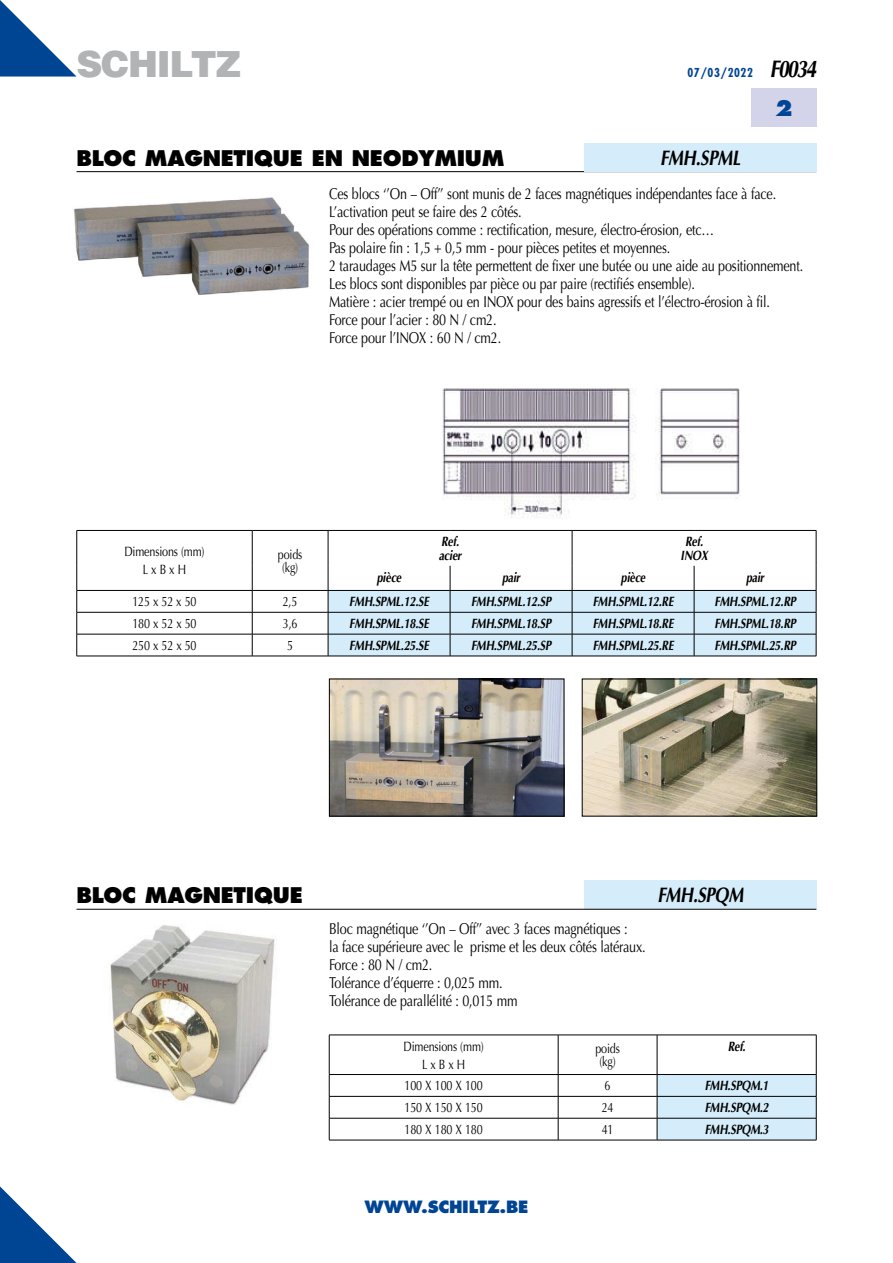
<style>
.page{position:relative;width:893px;height:1263px;background:#fff}
.page>*{position:absolute;margin:0;border:0;box-sizing:border-box;transform-origin:0 0}
.t1{font:900 36px "Helvetica";letter-spacing:-.035em;color:#b1b3b4}
.t2{font:800 21px "Futura";letter-spacing:-.015em;color:#000}
.t3{font:italic 700 21px "Optima";letter-spacing:-.015em;color:#000;scale:.8 1}
.t4{font:800 21px "Futura";color:#004494}
.t5{font:800 16.5px "Futura";letter-spacing:-.015em;color:#004494}
.t6{font:15.75px/18px "Optima";letter-spacing:-.015em;color:#000;scale:.8 1}
.t7{font:italic 700 13.5px/13.5px "Optima";letter-spacing:-.015em;color:#000;scale:.8 1}
.t8{font:13.5px/17.7px "Optima";letter-spacing:-.015em;color:#000;text-align:center;scale:.8 1}
.t9{font:700 condensed 12px "Futura";letter-spacing:.05em;color:#004494}
.s1{font-family:"Optima";font-style:italic;font-stretch:normal;font-size:24px;color:#000}
</style>
<div class="page">
<img style="left:74px;top:197px;width:235px;height:98px">
<img style="left:331px;top:681px;width:231px;height:133px">
<div style="left:329px;top:679px;width:235px;height:137px;border:1px solid #000"></div>
<img style="left:442px;top:389px;width:298px;height:130px">
<img style="left:109px;top:925px;width:166px;height:180px">
<hr style="left:77px;top:656px;width:175px;height:1px;background:#000">
<hr style="left:252px;top:656px;width:76px;height:1px;background:#000">
<svg style="left:76px;top:530px;width:741px;height:126px"></svg>
<hr style="left:328px;top:612px;width:122px;height:1px;background:#000">
<hr style="left:328px;top:634px;width:122px;height:1px;background:#000">
<hr style="left:328px;top:656px;width:122px;height:1px;background:#000">
<hr style="left:450px;top:612px;width:122px;height:1px;background:#000">
<hr style="left:450px;top:634px;width:122px;height:1px;background:#000">
<hr style="left:450px;top:656px;width:122px;height:1px;background:#000">
<hr style="left:572px;top:612px;width:122px;height:1px;background:#000">
<hr style="left:572px;top:634px;width:122px;height:1px;background:#000">
<hr style="left:572px;top:656px;width:122px;height:1px;background:#000">
<hr style="left:694px;top:612px;width:122px;height:1px;background:#000">
<hr style="left:694px;top:634px;width:122px;height:1px;background:#000">
<hr style="left:694px;top:656px;width:122px;height:1px;background:#000">
<img style="left:584px;top:681px;width:231px;height:133px">
<div style="left:582px;top:679px;width:235px;height:137px;border:1px solid #000"></div>
<hr style="left:329px;top:1140px;width:229px;height:1px;background:#000">
<hr style="left:558px;top:1140px;width:99px;height:1px;background:#000">
<svg style="left:329px;top:1035px;width:488px;height:105px"></svg>
<hr style="left:657px;top:1096px;width:159px;height:1px;background:#000">
<hr style="left:657px;top:1118px;width:159px;height:1px;background:#000">
<hr style="left:657px;top:1140px;width:159px;height:1px;background:#000">
<svg style="left:0;top:1186px;width:77px;height:77px"></svg>
<hr style="left:77px;top:171px;width:739px;height:1px;background:#000">
<div style="left:751px;top:89px;width:65px;height:38px;background:#d3d4e9"></div>
<svg style="left:0;top:0;width:77px;height:77px"></svg>
<div style="left:584px;top:143px;width:232px;height:28px;background:#d5edfa"></div>
<div style="left:584px;top:880px;width:232px;height:29px;background:#d5edfa"></div>
<hr style="left:77px;top:909px;width:739px;height:1px;background:#000">
<h1 class="t1" style="left:77px;top:40px;width:166px">SCHILTZ</h1>
<p class="t9" style="left:687px;top:65px;width:130px">07/03/2022 <span class="s1">F0034</span></p>
<h2 class="t4" style="left:775px;top:95px;width:19px">2</h2>
<h2 class="t2" style="left:77px;top:144px;width:429px">BLOC MAGNETIQUE EN NEODYMIUM</h2>
<h2 class="t3" style="left:660px;top:145px;width:102px">FMH.SPML</h2>
<p class="t6" style="left:329px;top:184px;width:594px">Ces blocs ‘’On – Off’’ sont munis de 2 faces magnétiques indépendantes face à face.<br>L’activation peut se faire des 2 côtés.<br>Pour des opérations comme : rectification, mesure, électro-érosion, etc…<br>Pas polaire fin : 1,5 + 0,5 mm - pour pièces petites et moyennes.<br>2 taraudages M5 sur la tête permettent de fixer une butée ou une aide au positionnement.<br>Les blocs sont disponibles par pièce ou par paire (rectifiés ensemble).<br>Matière : acier trempé ou en INOX pour des bains agressifs et l’électro-érosion à fil.<br>Force pour l’acier : 80 N / cm2.<br>Force pour l’INOX : 60 N / cm2.</p>
<p class="t8" style="left:124px;top:543px;width:102px">Dimensions (mm)<br>L x B x H</p>
<p class="t8" style="left:278px;top:547px;width:32px;line-height:13.5px">poids (kg)</p>
<p class="t7" style="left:439px;top:535px;width:30px">Ref. acier</p>
<p class="t7" style="left:681px;top:535px;width:35px;text-align:center">Ref.<br>INOX</p>
<p class="t7" style="left:377px;top:570px;width:32px">pièce</p>
<p class="t7" style="left:502px;top:570px;width:24px">pair</p>
<p class="t7" style="left:621px;top:570px;width:32px">pièce</p>
<p class="t7" style="left:746px;top:570px;width:24px">pair</p>
<p class="t8" style="left:132px;top:593px;width:82px">125 x 52 x 50</p>
<p class="t8" style="left:283px;top:593px;width:20px">2,5</p>
<p class="t7" style="left:349px;top:595px;width:101px">FMH.SPML.12.SE</p>
<p class="t7" style="left:471px;top:595px;width:102px">FMH.SPML.12.SP</p>
<p class="t7" style="left:593px;top:595px;width:102px">FMH.SPML.12.RE</p>
<p class="t7" style="left:714px;top:595px;width:103px">FMH.SPML.12.RP</p>
<p class="t8" style="left:132px;top:615px;width:82px">180 x 52 x 50</p>
<p class="t8" style="left:283px;top:615px;width:20px">3,6</p>
<p class="t7" style="left:349px;top:617px;width:101px">FMH.SPML.18.SE</p>
<p class="t7" style="left:471px;top:617px;width:102px">FMH.SPML.18.SP</p>
<p class="t7" style="left:593px;top:617px;width:102px">FMH.SPML.18.RE</p>
<p class="t7" style="left:714px;top:617px;width:103px">FMH.SPML.18.RP</p>
<p class="t8" style="left:132px;top:637px;width:82px">250 x 52 x 50</p>
<p class="t8" style="left:287px;top:637px;width:9px">5</p>
<p class="t7" style="left:349px;top:639px;width:101px">FMH.SPML.25.SE</p>
<p class="t7" style="left:471px;top:639px;width:102px">FMH.SPML.25.SP</p>
<p class="t7" style="left:593px;top:639px;width:102px">FMH.SPML.25.RE</p>
<p class="t7" style="left:714px;top:639px;width:103px">FMH.SPML.25.RP</p>
<h2 class="t2" style="left:77px;top:882px;width:228px">BLOC MAGNETIQUE</h2>
<h2 class="t3" style="left:657px;top:883px;width:109px">FMH.SPQM</h2>
<p class="t6" style="left:329px;top:919px;width:397px">Bloc magnétique ‘’On – Off’’ avec 3 faces magnétiques :<br>la face supérieure avec le prisme et les deux côtés latéraux.<br>Force : 80 N / cm2.<br>Tolérance d’équerre : 0,025 mm.<br>Tolérance de parallélité : 0,015 mm</p>
<p class="t8" style="left:404px;top:1037px;width:102px">Dimensions (mm)<br>L x B x H</p>
<p class="t8" style="left:595px;top:1042px;width:32px;line-height:13.5px">poids (kg)</p>
<p class="t7" style="left:728px;top:1040px;width:24px">Ref.</p>
<p class="t8" style="left:405px;top:1077px;width:99px">100 X 100 X 100</p>
<p class="t8" style="left:605px;top:1077px;width:9px">6</p>
<p class="t7" style="left:705px;top:1079px;width:81px">FMH.SPQM.1</p>
<p class="t8" style="left:405px;top:1099px;width:99px">150 X 150 X 150</p>
<p class="t8" style="left:602px;top:1099px;width:16px">24</p>
<p class="t7" style="left:705px;top:1101px;width:81px">FMH.SPQM.2</p>
<p class="t8" style="left:405px;top:1121px;width:99px">180 X 180 X 180</p>
<p class="t8" style="left:602px;top:1121px;width:16px">41</p>
<p class="t7" style="left:705px;top:1123px;width:81px">FMH.SPQM.3</p>
<p class="t5" style="left:365px;top:1197px;width:165px">WWW.SCHILTZ.BE</p>
</div>
